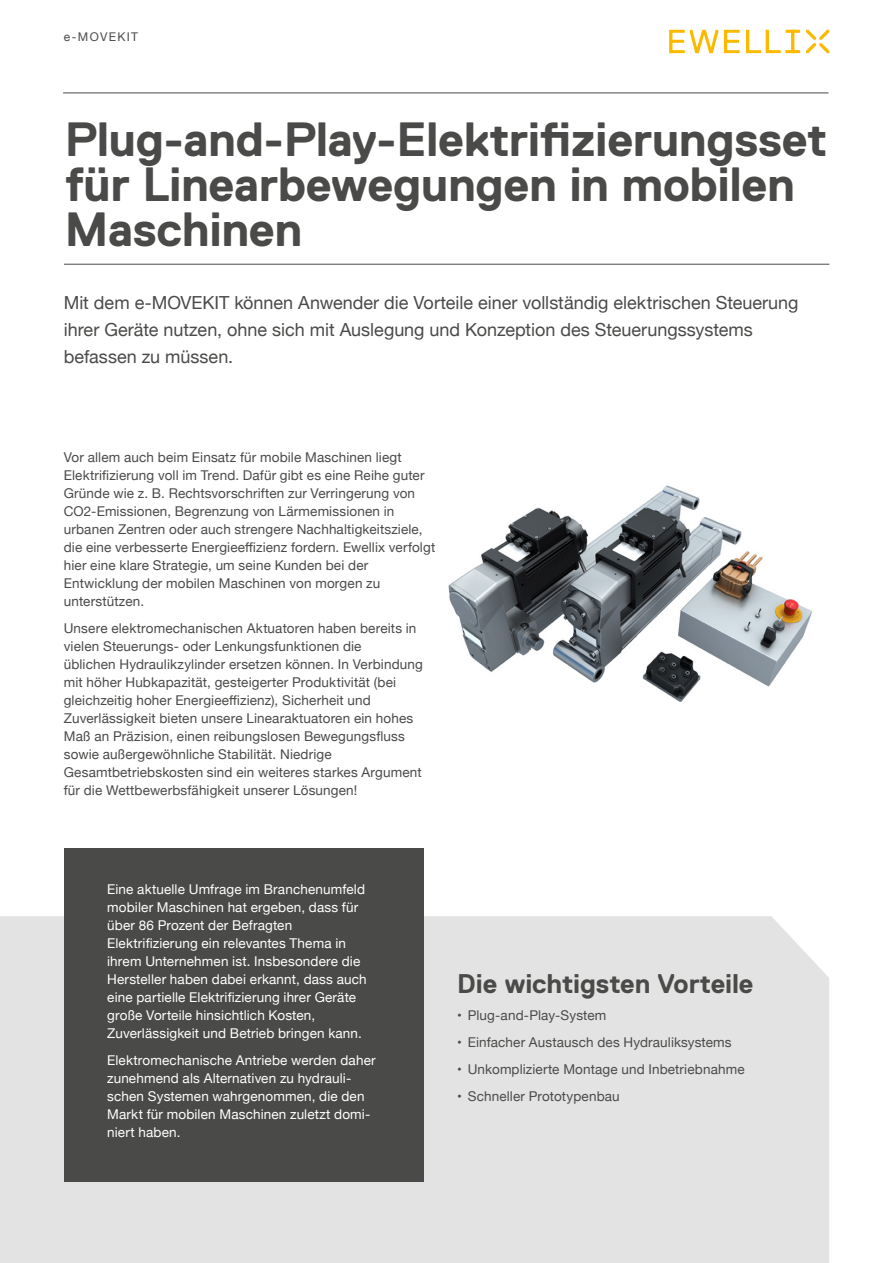
<style>
.page{position:relative;width:893px;height:1263px;background:#fff}
.page>*{position:absolute;margin:0;border:0;box-sizing:border-box;transform-origin:0 0}
.t1{font:700 48px/45px "Replica Std";letter-spacing:-.01em;color:#4a4a49}
.t2{font:700 27px "Replica Std";letter-spacing:-.005em;color:#4a4a49}
.t3{font:18px/27px "Helvetica Neue";color:#4a4a49}
.t4{font:13.5px/18px "Helvetica Neue";letter-spacing:.01em;color:#4a4a49}
.t5{font:13.5px/18px "Helvetica Neue";letter-spacing:.01em;color:#fff}
.t6{font:12px "Helvetica Neue";letter-spacing:.115em;color:#4a4a49}
</style>
<div class="page">
<hr style="left:63px;top:93px;width:765px;height:1px;background:#4a4a49">
<svg style="left:669px;top:30px;width:131px;height:23px"></svg>
<svg style="left:806px;top:30px;width:23px;height:23px"></svg>
<div style="left:0;top:916px;width:829px;height:347px;background:#e3e3e3"></div>
<hr style="left:64px;top:264px;width:765px;height:1px;background:#4a4a49">
<div style="left:65px;top:849px;width:359px;height:333px;background:#4a4a49"></div>
<img style="left:448px;top:485px;width:365px;height:217px">
<p class="t6" style="left:64px;top:28px;width:76px">e-MOVEKIT</p>
<h1 class="t1" style="left:65px;top:117px;width:764px">Plug-and-Play-Elektrifizierungsset für Linearbewegungen in mobilen<br>Maschinen</h1>
<h3 class="t3" style="left:64px;top:290px;width:736px">Mit dem e-MOVEKIT können Anwender die Vorteile einer vollständig elektrischen Steuerung ihrer Geräte nutzen, ohne sich mit Auslegung und Konzeption des Steuerungssystems befassen zu müssen.</h3>
<p class="t4" style="left:64px;top:449px;width:373px">Vor allem auch beim Einsatz für mobile Maschinen liegt Elektrifizierung voll im Trend. Dafür gibt es eine Reihe guter Gründe wie z. B. Rechtsvorschriften zur Verringerung von CO2-Emissionen, Begrenzung von Lärmemissionen in urbanen Zentren oder auch strengere Nachhaltigkeitsziele, die eine verbesserte Energieeffizienz fordern. Ewellix verfolgt hier eine klare Strategie, um seine Kunden bei der Entwicklung der mobilen Maschinen von morgen zu unterstützen.</p>
<p class="t4" style="left:64px;top:619px;width:361px">Unsere elektromechanischen Aktuatoren haben bereits in vielen Steuerungs- oder Lenkungsfunktionen die<br>üblichen Hydraulikzylinder ersetzen können. In Verbindung mit höher Hubkapazität, gesteigerter Produktivität (bei gleichzeitig hoher Energieeffizienz), Sicherheit und Zuverlässigkeit bieten unsere Linearaktuatoren ein hohes Maß an Präzision, einen reibungslosen Bewegungsfluss sowie außergewöhnliche Stabilität. Niedrige Gesamtbetriebskosten sind ein weiteres starkes Argument für die Wettbewerbsfähigkeit unserer Lösungen!</p>
<p class="t5" style="left:107px;top:881px;width:261px">Eine aktuelle Umfrage im Branchenumfeld mobiler Maschinen hat ergeben, dass für über 86 Prozent der Befragten Elektrifizierung ein relevantes Thema in ihrem Unternehmen ist. Insbesondere die Hersteller haben dabei erkannt, dass auch eine partielle Elektrifizierung ihrer Geräte große Vorteile hinsichtlich Kosten, Zuverlässigkeit und Betrieb bringen kann.</p>
<p class="t5" style="left:107px;top:1051px;width:270px">Elektromechanische Antriebe werden daher zunehmend als Alternativen zu hydrauli&shy;schen Systemen wahrgenommen, die den Markt für mobilen Maschinen zuletzt domi&shy;niert haben.</p>
<h2 class="t2" style="left:457px;top:968px;width:298px">Die wichtigsten Vorteile</h2>
<p class="t4" style="left:457px;top:1007px;width:151px">• Plug-and-Play-System</p>
<p class="t4" style="left:457px;top:1034px;width:276px">• Einfacher Austausch des Hydrauliksystems</p>
<p class="t4" style="left:457px;top:1061px;width:289px">• Unkomplizierte Montage und Inbetriebnahme</p>
<p class="t4" style="left:457px;top:1088px;width:164px">• Schneller Prototypenbau</p>
</div>
